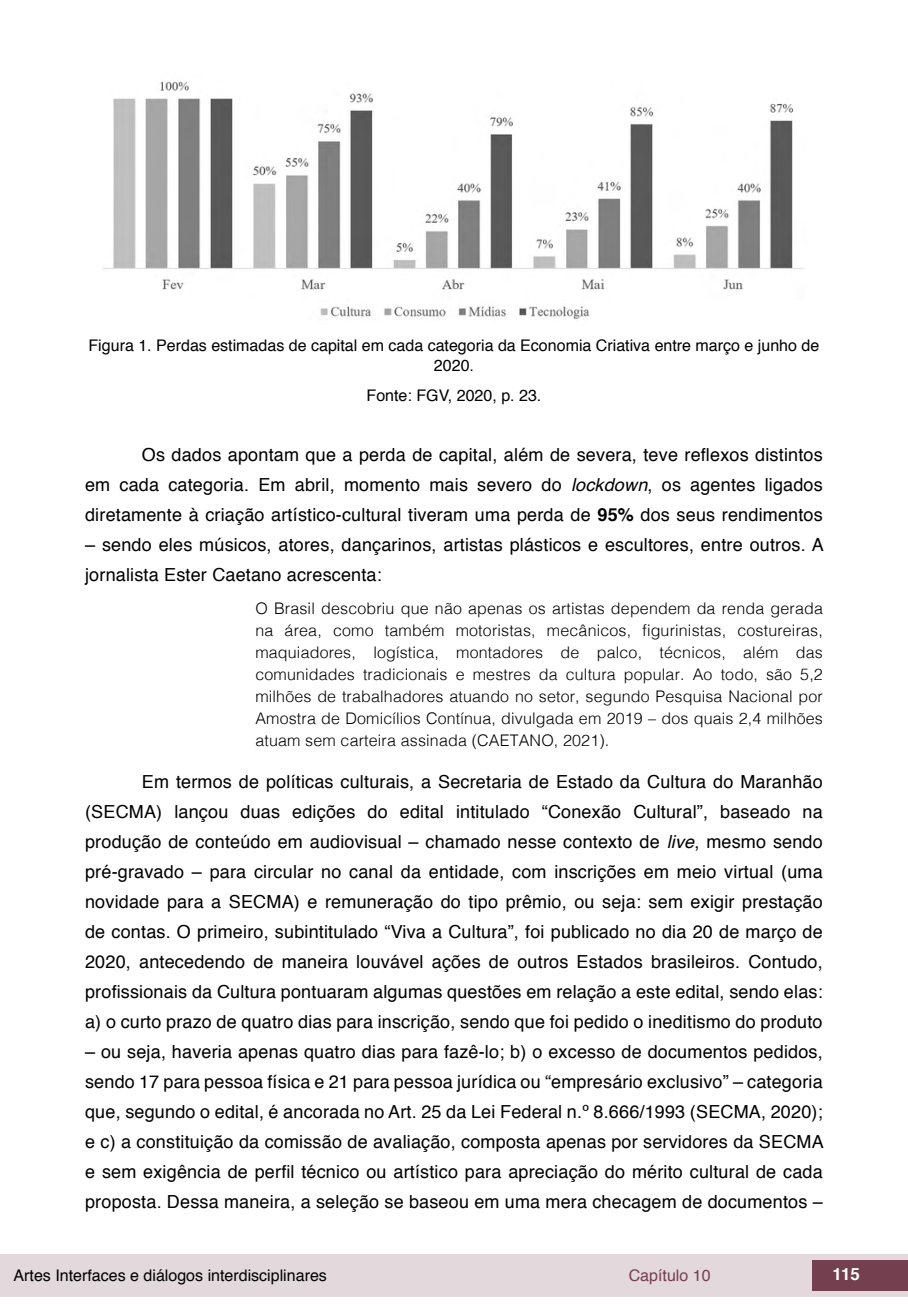
<style>
.page{position:relative;width:908px;height:1304px;background:#fff}
.page>*{position:absolute;margin:0;border:0;box-sizing:border-box;transform-origin:0 0}
.txt{font:18px/30px "Helvetica";letter-spacing:.01em;color:#000;text-align:justify}
.t1{font:700 16.8px "Helvetica";color:#fff}
.citacoes{font:300 16px/22px "Helvetica";letter-spacing:.01em;color:#000;text-align:justify}
.imagens_graf_tab{font:16px/19.2px "Helvetica";color:#000;text-align:center}
.t2{font:16px "Helvetica";color:#743f4f}
.s1{font-style:italic}
.s2{font-weight:700}
</style>
<div class="page">
<div style="left:0;top:1254px;width:906px;height:43px;background:#e3d8dc"></div>
<div style="left:812px;top:1261px;width:95px;height:30px;background:#743f4f"></div>
<img style="left:103px;top:81px;width:701px;height:239px">
<p class="imagens_graf_tab" style="left:88px;top:337px;width:732px">Figura 1. Perdas estimadas de capital em cada categoria da Economia Criativa entre março e junho de<br>2020.</p>
<p class="imagens_graf_tab" style="left:366px;top:386px;width:176px">Fonte: FGV, 2020, p. 23.</p>
<p class="txt" style="left:85px;top:440px;width:738px;text-indent:57px">Os dados apontam que a perda de capital, além de severa, teve reflexos distintos em cada categoria. Em abril, momento mais severo do <span class="s1">lockdown</span>, os agentes ligados diretamente à criação artístico-cultural tiveram uma perda de <span class="s2">95%</span> dos seus rendimentos</p>
<p class="txt" style="left:85px;top:530px;width:739px">– sendo eles músicos, atores, dançarinos, artistas plásticos e escultores, entre outros. A jornalista Ester Caetano acrescenta:</p>
<p class="citacoes" style="left:255px;top:597px;width:568px">O Brasil descobriu que não apenas os artistas dependem da renda gerada na área, como também motoristas, mecânicos, figurinistas, costureiras, maquiadores, logística, montadores de palco, técnicos, além das comunidades tradicionais e mestres da cultura popular. Ao todo, são 5,2 milhões de trabalhadores atuando no setor, segundo Pesquisa Nacional por Amostra de Domicílios Contínua, divulgada em 2019 – dos quais 2,4 milhões atuam sem carteira assinada (CAETANO, 2021).</p>
<p class="txt" style="left:85px;top:767px;width:738px;text-indent:57px">Em termos de políticas culturais, a Secretaria de Estado da Cultura do Maranhão (SECMA) lançou duas edições do edital intitulado “Conexão Cultural”, baseado na produção de conteúdo em audiovisual – chamado nesse contexto de <span class="s1">live</span>, mesmo sendo pré-gravado – para circular no canal da entidade, com inscrições em meio virtual (uma novidade para a SECMA) e remuneração do tipo prêmio, ou seja: sem exigir prestação de contas. O primeiro, subintitulado “Viva a Cultura”, foi publicado no dia 20 de março de 2020, antecedendo de maneira louvável ações de outros Estados brasileiros. Contudo, profissionais da Cultura pontuaram algumas questões em relação a este edital, sendo elas: a) o curto prazo de quatro dias para inscrição, sendo que foi pedido o ineditismo do produto</p>
<p class="txt" style="left:85px;top:1037px;width:739px">– ou seja, haveria apenas quatro dias para fazê-lo; b) o excesso de documentos pedidos, sendo 17 para pessoa física e 21 para pessoa jurídica ou “empresário exclusivo” – categoria que, segundo o edital, é ancorada no Art. 25 da Lei Federal n.º 8.666/1993 (SECMA, 2020); e c) a constituição da comissão de avaliação, composta apenas por servidores da SECMA e sem exigência de perfil técnico ou artístico para apreciação do mérito cultural de cada proposta. Dessa maneira, a seleção se baseou em uma mera checagem de documentos –</p>
<p class="imagens_graf_tab" style="left:14px;top:1266px;width:315px">Artes Interfaces e diálogos interdisciplinares</p>
<p class="t2" style="left:628px;top:1263px;width:83px">Capítulo 10</p>
<p class="t1" style="left:832px;top:1261px;width:29px">115</p>
</div>
